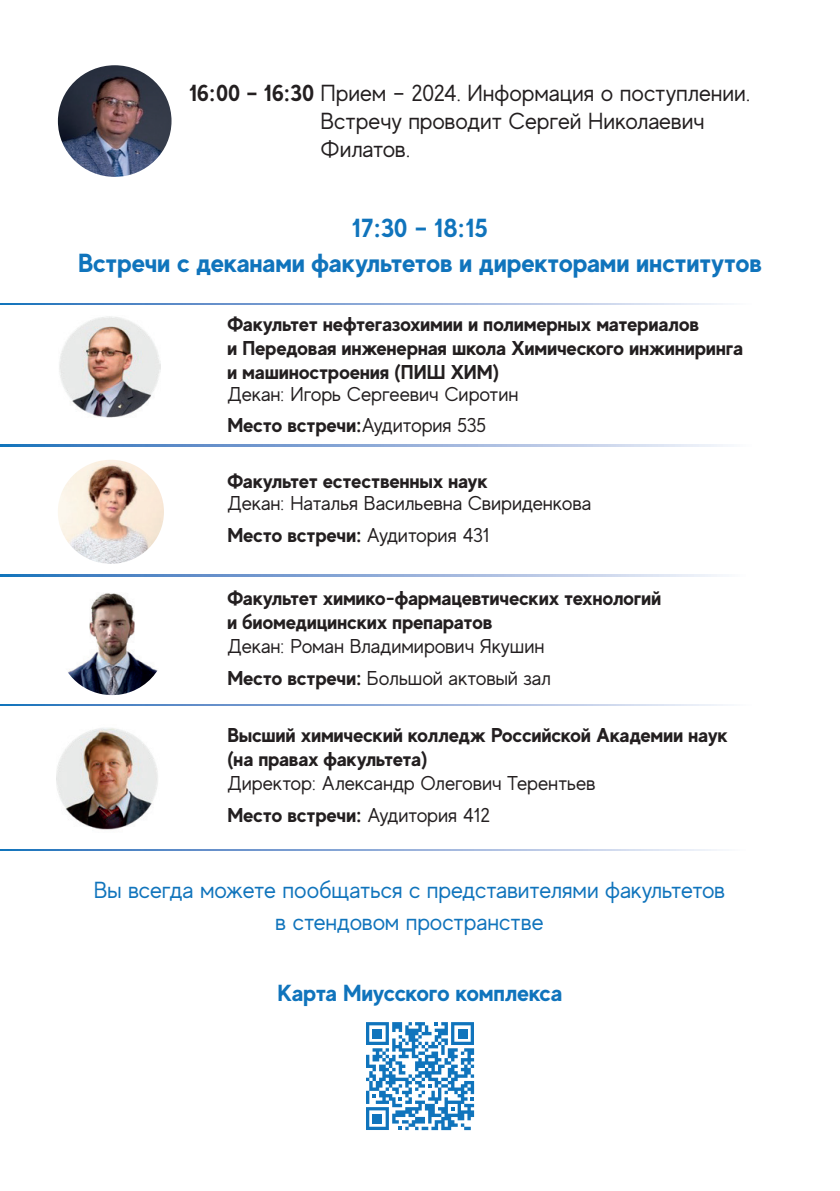
<style>
.page{position:relative;width:840px;height:1191px;background:#fff}
.page>*{position:absolute;margin:0;border:0;box-sizing:border-box;transform-origin:0 0}
.t1{font:700 26.2px/34.8px "MADE Evolve Sans";color:#1074bc;text-align:center}
.t2{font:23.2px/27.8px "MADE Evolve Sans";color:#231f20}
.t3{font:23.2px/31.8px "MADE Evolve Sans";color:#1074bc;text-align:center}
.t4{font:700 23.2px "MADE Evolve Sans";color:#1074bc}
.t5{font:700 20px/24px "MADE Evolve Sans";color:#231f20}
.t6{font:20px/31.8px "MADE Evolve Sans";color:#231f20}
.s1{font-weight:700}
</style>
<div class="page">
<svg style="left:0;top:303px;width:725px;height:2px"></svg>
<svg style="left:0;top:445px;width:725px;height:1px"></svg>
<svg style="left:0;top:704px;width:725px;height:1px"></svg>
<svg style="left:0;top:575px;width:720px;height:1px"></svg>
<svg style="left:0;top:849px;width:720px;height:2px"></svg>
<img style="left:58px;top:65px;width:113px;height:112px">
<img style="left:68px;top:593px;width:43px;height:101px">
<img style="left:56px;top:728px;width:102px;height:102px">
<img style="left:59px;top:316px;width:101px;height:102px">
<img style="left:58px;top:460px;width:106px;height:104px">
<svg style="left:366px;top:1022px;width:108px;height:108px"></svg>
<div style="left:372px;top:1028px;width:10px;height:10px;background:#1074bc"></div>
<div style="left:457px;top:1028px;width:10px;height:10px;background:#1074bc"></div>
<div style="left:372px;top:1113px;width:10px;height:10px;background:#1074bc"></div>
<p class="t2" style="left:320px;top:78px;width:431px;text-indent:-131px"><span class="s1">16:00 – 16:30</span> Прием – 2024. Информация о поступлении.<br>Встречу проводит Сергей Николаевич<br>Филатов.</p>
<h1 class="t1" style="left:78px;top:210px;width:685px">17:30 – 18:15<br>Встречи с деканами факультетов и директорами институтов</h1>
<p class="t5" style="left:227px;top:311px;width:517px">Факультет нефтегазохимии и полимерных материалов<br>и Передовая инженерная школа Химического инжиниринга и машиностроения (ПИШ ХИМ)</p>
<p class="t6" style="left:227px;top:377px;width:292px">Декан: Игорь Сергеевич Сиротин<br><span class="s1">Место встречи:</span>Аудитория 535</p>
<p class="t5" style="left:227px;top:468px;width:261px">Факультет естественных наук</p>
<p class="t6" style="left:227px;top:487px;width:365px">Декан: Наталья Васильевна Свириденкова<br><span class="s1">Место встречи:</span> Аудитория 431</p>
<p class="t5" style="left:227px;top:585px;width:435px">Факультет химико-фармацевтических технологий и биомедицинских препаратов</p>
<p class="t6" style="left:227px;top:630px;width:325px">Декан: Роман Владимирович Якушин<br><span class="s1">Место встречи:</span> Большой актовый зал</p>
<p class="t5" style="left:227px;top:722px;width:501px">Высший химический колледж Российской Академии наук (на правах факультета)</p>
<p class="t6" style="left:227px;top:766px;width:369px">Директор: Александр Олегович Терентьев<br><span class="s1">Место встречи:</span> Аудитория 412</p>
<p class="t3" style="left:94px;top:874px;width:632px">Вы всегда можете пообщаться с представителями факультетов в стендовом пространстве</p>
<p class="t4" style="left:277px;top:978px;width:286px">Карта Миусского комплекса</p>
</div>
